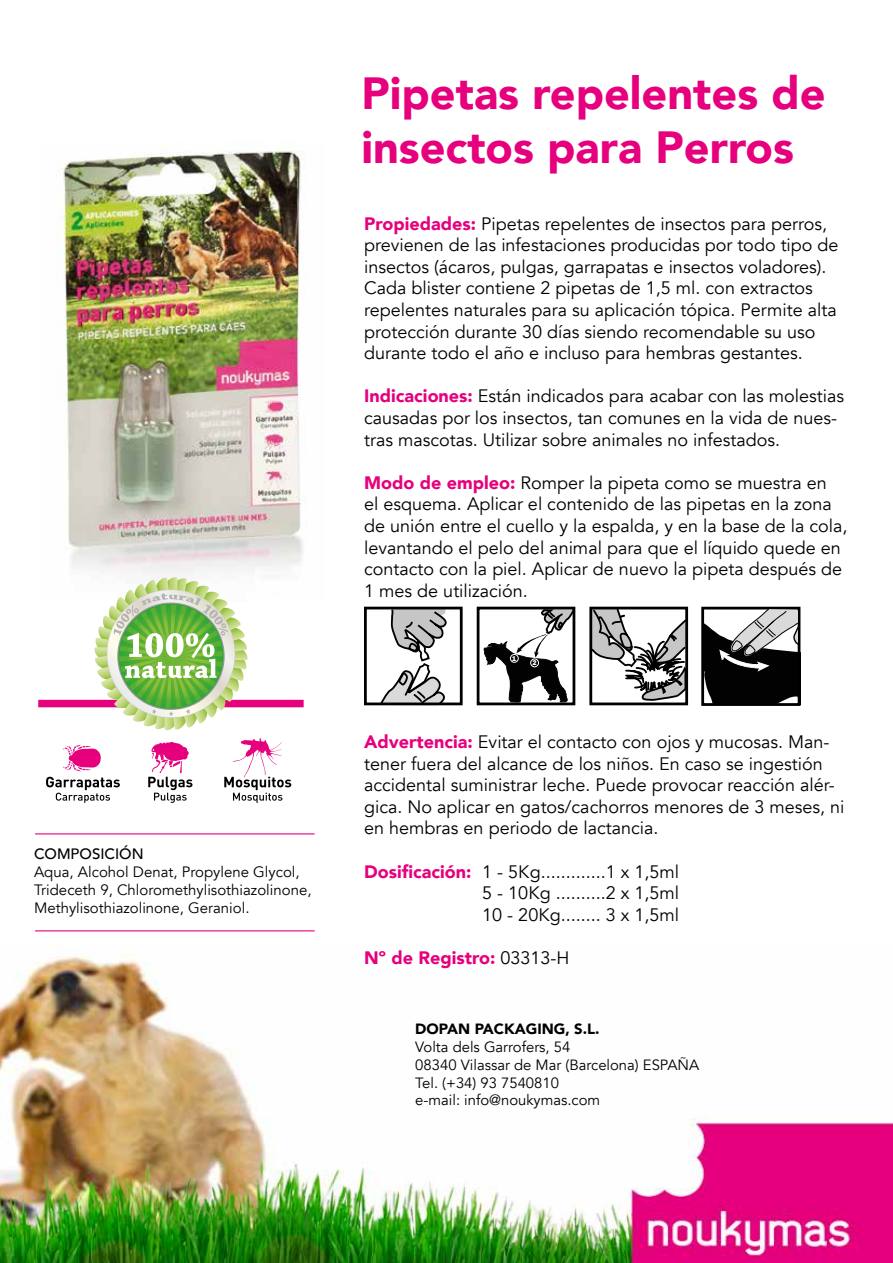
<style>
.page{position:relative;width:893px;height:1263px;background:#fff}
.page>*{position:absolute;margin:0;border:0;box-sizing:border-box;transform-origin:0 0}
.t1{font:900 45px/54px "Avenir";color:#e6007d}
.t2{font:18px/21.6px "Avenir";color:#000}
.t3{font:900 18px "Avenir";color:#e6007d}
.t4{font:15px/18px "Avenir";color:#000}
.t5{font:500 15px "Avenir";color:#000}
.t6{font:14.85px/17.9px "Avenir";color:#000}
.t7{font:900 14.85px "Avenir";color:#000}
.t8{font:800 7.05px "Franklin Gothic";color:#fff}
.s1{font-weight:900;color:#e6007d}
.s2{font-weight:400;color:#000}
</style>
<div class="page">
<img style="left:60px;top:145px;width:243px;height:431px">
<img style="left:0;top:945px;width:893px;height:318px">
<svg style="left:379px;top:606px;width:70px;height:100px"></svg>
<div style="left:364px;top:607px;width:99px;height:98px;border:3px solid #000"></div>
<svg style="left:593px;top:611px;width:91px;height:90px"></svg>
<div style="left:589px;top:607px;width:99px;height:98px;border:3px solid #000"></div>
<div style="left:701px;top:607px;width:99px;height:99px;border:3px solid #000"></div>
<svg style="left:704px;top:608px;width:96px;height:96px"></svg>
<svg style="left:484px;top:611px;width:87px;height:90px"></svg>
<div style="left:477px;top:607px;width:98px;height:98px;border:3px solid #000"></div>
<svg style="left:46px;top:777px;width:74px;height:26px"></svg>
<svg style="left:63px;top:745px;width:38px;height:26px"></svg>
<svg style="left:148px;top:742px;width:44px;height:61px"></svg>
<svg style="left:224px;top:738px;width:67px;height:65px"></svg>
<div style="left:38px;top:700px;width:266px;height:7px;background:#e6007d"></div>
<svg style="left:94px;top:577px;width:154px;height:154px"></svg>
<hr style="left:35px;top:833px;width:280px;height:1px;background:#e6007d">
<hr style="left:35px;top:930px;width:280px;height:1px;background:#e6007d">
<p class="t5" style="left:34px;top:840px;width:111px">COMPOSICIÓN</p>
<p class="t4" style="left:34px;top:863px;width:279px">Aqua, Alcohol Denat, Propylene Glycol,<br>Trideceth 9, Chloromethylisothiazolinone,<br>Methylisothiazolinone, Geraniol.</p>
<h1 class="t1" style="left:361px;top:65px;width:466px">Pipetas repelentes de insectos para Perros</h1>
<p class="t2" style="left:364px;top:213px;width:476px"><span class="s1">Propiedades:</span> Pipetas repelentes de insectos para perros, previenen de las infestaciones producidas por todo tipo de insectos (ácaros, pulgas, garrapatas e insectos voladores).<br>Cada blister contiene 2 pipetas de 1,5 ml. con extractos repelentes naturales para su aplicación tópica. Permite alta protección durante 30 días siendo recomendable su uso durante todo el año e incluso para hembras gestantes.</p>
<p class="t2" style="left:364px;top:386px;width:481px"><span class="s1">Indicaciones:</span> Están indicados para acabar con las molestias causadas por los insectos, tan comunes en la vida de nues&shy;tras mascotas. Utilizar sobre animales no infestados.</p>
<p class="t2" style="left:364px;top:472px;width:485px"><span class="s1">Modo de empleo:</span> Romper la pipeta como se muestra en<br>el esquema. Aplicar el contenido de las pipetas en la zona de unión entre el cuello y la espalda, y en la base de la cola, levantando el pelo del animal para que el líquido quede en contacto con la piel. Aplicar de nuevo la pipeta después de 1 mes de utilización.</p>
<p class="t8" style="left:512px;top:654px;width:6px">1</p>
<p class="t8" style="left:532px;top:658px;width:6px">2</p>
<p class="t2" style="left:364px;top:731px;width:482px"><span class="s1">Advertencia:</span> Evitar el contacto con ojos y mucosas. Man&shy;tener fuera del alcance de los niños. En caso se ingestión accidental suministrar leche. Puede provocar reacción alér&shy;gica. No aplicar en gatos/cachorros menores de 3 meses, ni en hembras en periodo de lactancia.</p>
<p class="t2" style="left:482px;top:861px;width:198px;text-align:justify;text-indent:-118px"><span class="s1">Dosificación:</span> 1 - 5Kg.............1 x 1,5ml 5 - 10Kg ..........2 x 1,5ml 10 - 20Kg........ 3 x 1,5ml</p>
<p class="t3" style="left:364px;top:942px;width:207px">Nº de Registro: <span class="s2">03313-H</span></p>
<p class="t7" style="left:415px;top:1016px;width:186px">DOPAN PACKAGING, S.L.</p>
<p class="t6" style="left:415px;top:1038px;width:286px">Volta dels Garrofers, 54<br>08340 Vilassar de Mar (Barcelona) ESPAÑA<br>Tel. (+34) 93 7540810<br>e-mail: info@noukymas.com</p>
</div>
